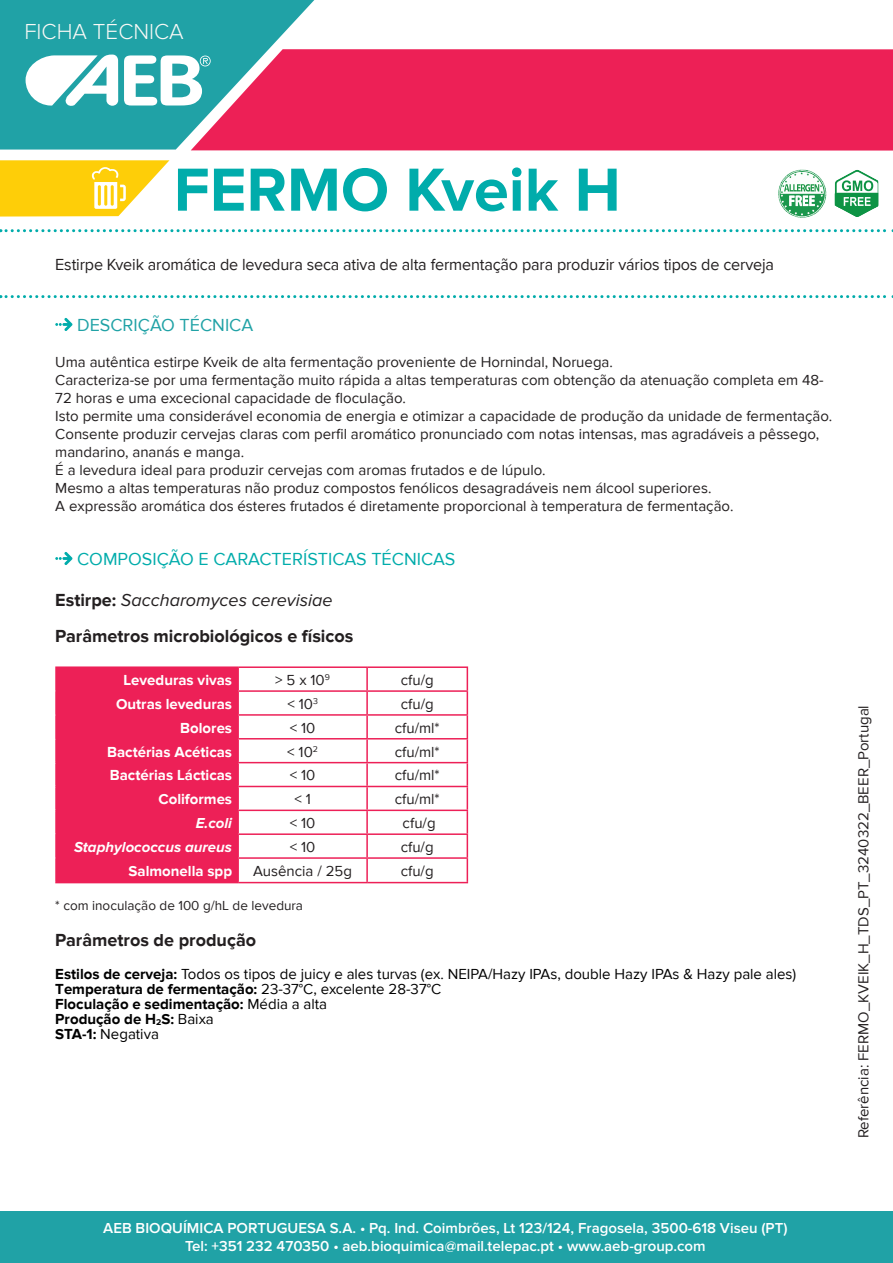
<style>
.page{position:relative;width:893px;height:1263px;background:#fff}
.page>*{position:absolute;margin:0;border:0;box-sizing:border-box;transform-origin:0 0}
.t1{font:700 63px "Proxima Nova";color:#00acab}
.t2{font:300 22.5px "Proxima Nova";color:#f9f9f6}
.t3{font:700 18px/36px "Proxima Nova";color:#231f20}
.t4{font:18px "Proxima Nova";color:#00acab}
.t5{font:18px "Proxima Nova";color:#20a2a6}
.t6{font:16.5px "Proxima Nova";letter-spacing:-.01em;color:#231f20}
.t7{font:15px/18px "Proxima Nova";color:#231f20}
.t8{font:15px/15px "Proxima Nova";color:#000}
.t9{font:600 15px/18px "Proxima Nova";color:#fff;text-align:center}
.t10{font:700 15px "Proxima Nova";color:#fff}
.t11{font:italic 700 15px "Proxima Nova";color:#fff}
.t12{font:13.5px "Proxima Nova";color:#231f20}
.s1{font-weight:400;font-style:italic}
.s2{font-weight:700}
.s3{font-weight:700;font-size:8.7px}
</style>
<div class="page">
<div style="left:1px;top:1210px;width:892px;height:53px;background:#20a2a6"></div>
<div style="left:0;top:0;width:315px;height:150px;background:#20a2a6"></div>
<svg style="left:191px;top:49px;width:702px;height:102px;background:#e72a5d"></svg>
<svg style="left:26px;top:55px;width:185px;height:52px"></svg>
<svg style="left:0;top:229px;width:893px;height:3px"></svg>
<svg style="left:0;top:295px;width:893px;height:3px"></svg>
<svg style="left:0;top:160px;width:169px;height:57px"></svg>
<svg style="left:55px;top:318px;width:17px;height:13px"></svg>
<svg style="left:55px;top:552px;width:17px;height:13px"></svg>
<div style="left:57px;top:668px;width:180px;height:214px;background:#ed2057"></div>
<hr style="left:55px;top:666px;width:183px;height:2px;background:#ed2057">
<hr style="left:55px;top:668px;width:2px;height:22px;background:#ed2057">
<hr style="left:367px;top:666px;width:101px;height:2px;background:#ed2057">
<hr style="left:55px;top:859px;width:2px;height:23px;background:#ed2057">
<hr style="left:55px;top:882px;width:183px;height:1px;background:#ed2057">
<hr style="left:367px;top:882px;width:101px;height:1px;background:#ed2057">
<hr style="left:55px;top:690px;width:183px;height:2px;background:#ed2057">
<hr style="left:55px;top:692px;width:2px;height:22px;background:#ed2057">
<hr style="left:238px;top:690px;width:129px;height:2px;background:#ed2057">
<hr style="left:367px;top:690px;width:101px;height:2px;background:#ed2057">
<hr style="left:55px;top:835px;width:2px;height:22px;background:#ed2057">
<hr style="left:55px;top:857px;width:183px;height:2px;background:#ed2057">
<hr style="left:238px;top:857px;width:129px;height:2px;background:#ed2057">
<hr style="left:367px;top:857px;width:101px;height:2px;background:#ed2057">
<hr style="left:55px;top:714px;width:183px;height:2px;background:#ed2057">
<hr style="left:55px;top:716px;width:2px;height:22px;background:#ed2057">
<hr style="left:238px;top:714px;width:129px;height:2px;background:#ed2057">
<hr style="left:367px;top:714px;width:101px;height:2px;background:#ed2057">
<hr style="left:55px;top:811px;width:2px;height:22px;background:#ed2057">
<hr style="left:55px;top:833px;width:183px;height:2px;background:#ed2057">
<hr style="left:238px;top:833px;width:129px;height:2px;background:#ed2057">
<hr style="left:367px;top:833px;width:101px;height:2px;background:#ed2057">
<hr style="left:55px;top:738px;width:183px;height:1px;background:#ed2057">
<hr style="left:55px;top:739px;width:2px;height:23px;background:#ed2057">
<hr style="left:238px;top:738px;width:129px;height:1px;background:#ed2057">
<hr style="left:367px;top:738px;width:101px;height:1px;background:#ed2057">
<hr style="left:55px;top:787px;width:2px;height:22px;background:#ed2057">
<hr style="left:55px;top:809px;width:183px;height:2px;background:#ed2057">
<hr style="left:238px;top:809px;width:129px;height:2px;background:#ed2057">
<hr style="left:367px;top:809px;width:101px;height:2px;background:#ed2057">
<hr style="left:55px;top:762px;width:183px;height:1px;background:#ed2057">
<hr style="left:55px;top:763px;width:2px;height:23px;background:#ed2057">
<hr style="left:238px;top:762px;width:129px;height:1px;background:#ed2057">
<hr style="left:367px;top:762px;width:101px;height:1px;background:#ed2057">
<svg style="left:467px;top:668px;width:1px;height:214px"></svg>
<hr style="left:55px;top:786px;width:183px;height:1px;background:#ed2057">
<hr style="left:238px;top:786px;width:129px;height:1px;background:#ed2057">
<hr style="left:367px;top:786px;width:101px;height:1px;background:#ed2057">
<hr style="left:238px;top:666px;width:129px;height:2px;background:#ed2057">
<hr style="left:237px;top:668px;width:2px;height:22px;background:#ed2057">
<hr style="left:366px;top:668px;width:2px;height:22px;background:#ed2057">
<hr style="left:237px;top:692px;width:2px;height:22px;background:#ed2057">
<hr style="left:366px;top:692px;width:2px;height:22px;background:#ed2057">
<hr style="left:237px;top:716px;width:2px;height:22px;background:#ed2057">
<hr style="left:366px;top:716px;width:2px;height:22px;background:#ed2057">
<hr style="left:237px;top:739px;width:2px;height:23px;background:#ed2057">
<hr style="left:366px;top:739px;width:2px;height:23px;background:#ed2057">
<hr style="left:237px;top:763px;width:2px;height:23px;background:#ed2057">
<hr style="left:366px;top:763px;width:2px;height:23px;background:#ed2057">
<hr style="left:237px;top:787px;width:2px;height:22px;background:#ed2057">
<hr style="left:366px;top:787px;width:2px;height:22px;background:#ed2057">
<hr style="left:237px;top:811px;width:2px;height:22px;background:#ed2057">
<hr style="left:366px;top:811px;width:2px;height:22px;background:#ed2057">
<hr style="left:237px;top:835px;width:2px;height:22px;background:#ed2057">
<hr style="left:366px;top:835px;width:2px;height:22px;background:#ed2057">
<hr style="left:237px;top:859px;width:2px;height:23px;background:#ed2057">
<hr style="left:366px;top:859px;width:2px;height:23px;background:#ed2057">
<hr style="left:238px;top:882px;width:129px;height:1px;background:#ed2057">
<svg style="left:835px;top:170px;width:43px;height:47px"></svg>
<svg style="left:778px;top:169px;width:49px;height:49px"></svg>
<h2 class="t2" style="left:24px;top:21px;width:161px">FICHA TÉCNICA</h2>
<h1 class="t1" style="left:174px;top:154px;width:448px">FERMO Kveik H</h1>
<p class="t6" style="left:55px;top:255px;width:720px">Estirpe Kveik aromática de levedura seca ativa de alta fermentação para produzir vários tipos de cerveja</p>
<p class="t5" style="left:77px;top:315px;width:178px">DESCRIÇÃO TÉCNICA</p>
<p class="t7" style="left:55px;top:353px;width:779px">Uma autêntica estirpe Kveik de alta fermentação proveniente de Hornindal, Noruega.<br>Caracteriza-se por uma fermentação muito rápida a altas temperaturas com obtenção da atenuação completa em 48- 72 horas e uma excecional capacidade de floculação.<br>Isto permite uma considerável economia de energia e otimizar a capacidade de produção da unidade de fermentação.<br>Consente produzir cervejas claras com perfil aromático pronunciado com notas intensas, mas agradáveis a pêssego, mandarino, ananás e manga.<br>É a levedura ideal para produzir cervejas com aromas frutados e de lúpulo.<br>Mesmo a altas temperaturas não produz compostos fenólicos desagradáveis nem álcool superiores.<br>A expressão aromática dos ésteres frutados é diretamente proporcional à temperatura de fermentação.</p>
<p class="t4" style="left:77px;top:549px;width:380px">COMPOSIÇÃO E CARACTERÍSTICAS TÉCNICAS</p>
<p class="t3" style="left:55px;top:583px;width:300px">Estirpe: <span class="s1">Saccharomyces cerevisiae<br></span>Parâmetros microbiológicos e físicos</p>
<p class="t10" style="left:124px;top:671px;width:110px">Leveduras vivas</p>
<p class="t7" style="left:275px;top:671px;width:56px">&gt; 5 x 10<sup>9</sup></p>
<p class="t7" style="left:401px;top:671px;width:34px">cfu/g</p>
<p class="t10" style="left:116px;top:695px;width:118px">Outras leveduras</p>
<p class="t7" style="left:287px;top:695px;width:32px">&lt; 10<sup>3</sup></p>
<p class="t7" style="left:401px;top:695px;width:34px">cfu/g</p>
<p class="t10" style="left:180px;top:719px;width:53px">Bolores</p>
<p class="t7" style="left:290px;top:719px;width:27px">&lt; 10</p>
<p class="t7" style="left:395px;top:719px;width:46px">cfu/ml*</p>
<p class="t10" style="left:107px;top:743px;width:126px">Bactérias Acéticas</p>
<p class="t7" style="left:287px;top:743px;width:32px">&lt; 10<sup>2</sup></p>
<p class="t7" style="left:395px;top:743px;width:46px">cfu/ml*</p>
<p class="t10" style="left:110px;top:767px;width:124px">Bactérias Lácticas</p>
<p class="t7" style="left:290px;top:767px;width:27px">&lt; 10</p>
<p class="t7" style="left:395px;top:767px;width:46px">cfu/ml*</p>
<p class="t10" style="left:158px;top:791px;width:75px">Coliformes</p>
<p class="t7" style="left:294px;top:790px;width:18px">&lt; 1</p>
<p class="t7" style="left:395px;top:790px;width:46px">cfu/ml*</p>
<p class="t11" style="left:196px;top:816px;width:38px">E.coli</p>
<p class="t7" style="left:290px;top:814px;width:27px">&lt; 10</p>
<p class="t7" style="left:403px;top:814px;width:34px">cfu/g</p>
<p class="t11" style="left:74px;top:840px;width:159px">Staphylococcus aureus</p>
<p class="t7" style="left:290px;top:838px;width:27px">&lt; 10</p>
<p class="t7" style="left:401px;top:838px;width:34px">cfu/g</p>
<p class="t10" style="left:129px;top:862px;width:105px">Salmonella spp</p>
<p class="t7" style="left:253px;top:862px;width:100px">Ausência / 25g</p>
<p class="t7" style="left:401px;top:862px;width:34px">cfu/g</p>
<p class="t12" style="left:55px;top:898px;width:249px">* com inoculação de 100 g/hL de levedura</p>
<p class="t3" style="left:55px;top:923px;width:202px">Parâmetros de produção</p>
<p class="t8" style="left:55px;top:967px;width:743px"><span class="s2">Estilos de cerveja:</span> Todos os tipos de juicy e ales turvas (ex. NEIPA/Hazy IPAs, double Hazy IPAs &amp; Hazy pale ales)<br><span class="s2">Temperatura de fermentação:</span> 23-37°C, excelente 28-37°C<br><span class="s2">Floculação e sedimentação:</span> Média a alta<br><span class="s2">Produção de H</span><span class="s3">2</span><span class="s2">S:</span> Baixa<br><span class="s2">STA-1:</span> Negativa</p>
<p class="t7" style="left:855px;top:1138px;width:435px;rotate:-90deg">Referência: FERMO_KVEIK_H_TDS_PT_3240322_BEER_Portugal</p>
<p class="t9" style="left:103px;top:1220px;width:686px">AEB BIOQUÍMICA PORTUGUESA S.A. • Pq. Ind. Coimbrões, Lt 123/124, Fragosela, 3500-618 Viseu (PT)<br>Tel: +351 232 470350 • aeb.bioquimica@mail.telepac.pt • www.aeb-group.com</p>
</div>
